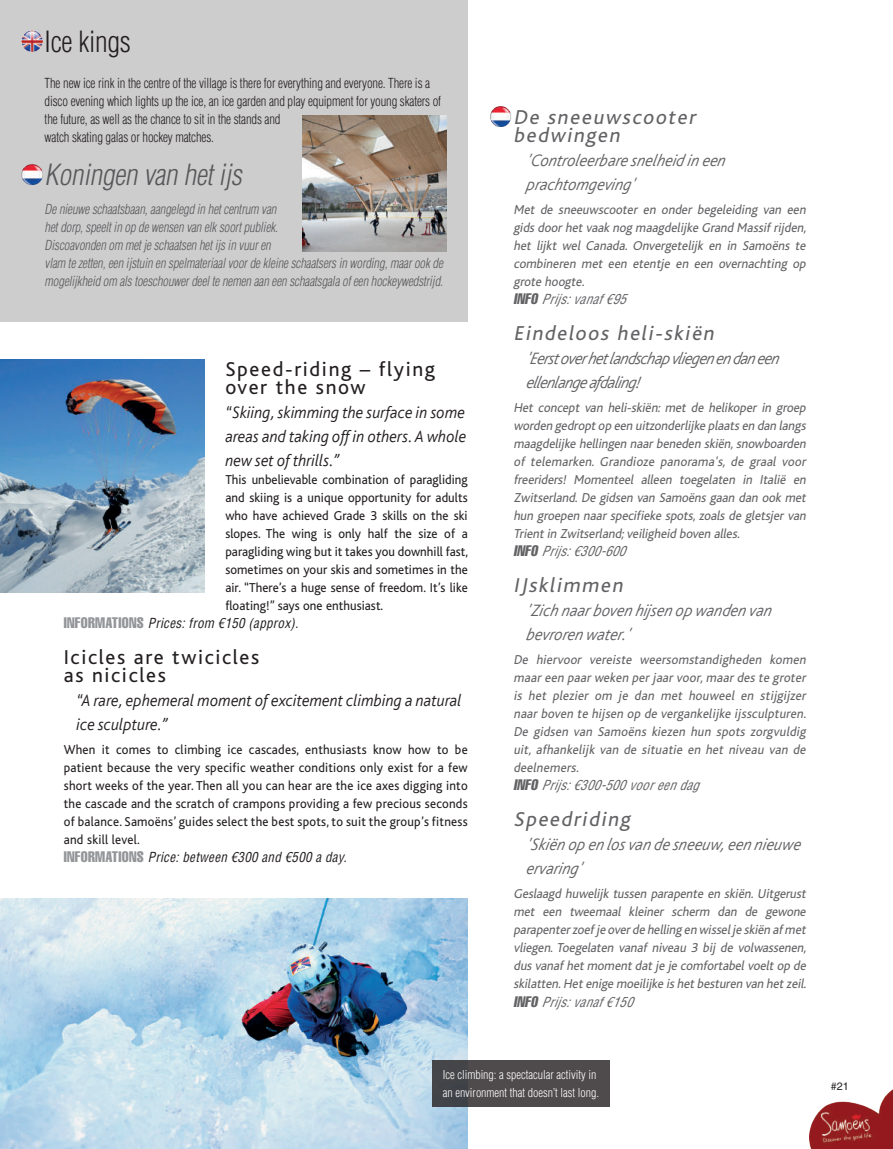
<style>
.page{position:relative;width:893px;height:1149px;background:#fff}
.page>*{position:absolute;margin:0;border:0;box-sizing:border-box;transform-origin:0 0}
.t1{font:italic 300 condensed 28.5px "Helvetica LT Std";color:#57585a}
.t2{font:300 condensed 28.5px "Helvetica LT Std";letter-spacing:-.01em;color:#231f20}
.t3{font:italic 21px/18px "Bliss";color:#636366}
.t4{font:21px/18px "Bliss";letter-spacing:.08em;color:#231f20}
.t5{font:italic 300 17.25px/24px "Bliss";letter-spacing:-.02em;color:#636366;scale:.95 1}
.t6{font:italic 300 17.25px/24px "Bliss";color:#231f20;text-align:justify;scale:.95 1}
.t7{font:italic 13.5px/18px "Bliss";letter-spacing:.005em;color:#636366;text-align:justify;scale:.95 1}
.t8{font:13.5px/18px "Bliss";letter-spacing:.005em;color:#231f20;text-align:justify;scale:.95 1}
.t9{font:italic 300 condensed 13.5px/18px "Helvetica LT Std";color:#57585a;scale:.94 1}
.t10{font:300 condensed 13.5px/18px "Helvetica LT Std";letter-spacing:-.01em;color:#231f20;scale:.94 1}
.t11{font:italic condensed 13.5px "Helvetica LT Std";letter-spacing:.02em;color:#636366}
.t12{font:italic condensed 13.5px "Helvetica LT Std";letter-spacing:.02em;color:#231f20}
.t13{font:300 condensed 12px/18px "Helvetica LT Std";color:#fff}
.t14{font:10.8px "Helvetica LT Std";color:#231f20}
.s1{font-family:"Helvetica LT Std Comp";font-style:normal;font-stretch:normal;font-size:15px;color:#939598}
.s2{font-family:"Helvetica LT Std Comp";font-stretch:normal;font-size:15px}
</style>
<div class="page">
<img style="left:810px;top:1089px;width:83px;height:59px">
<div style="left:0;top:0;width:468px;height:322px;background:#cecdce"></div>
<img style="left:0;top:359px;width:204px;height:233px">
<img style="left:0;top:898px;width:468px;height:250px">
<img style="left:302px;top:115px;width:144px;height:136px">
<img style="left:490px;top:106px;width:21px;height:21px">
<img style="left:21px;top:164px;width:22px;height:21px">
<img style="left:21px;top:31px;width:22px;height:21px">
<div style="left:433px;top:1060px;width:177px;height:46px;background:linear-gradient(to right,#464649,#534d4d)"></div>
<h1 class="t2" style="left:45px;top:24px;width:88px">Ice kings</h1>
<p class="t10" style="left:45px;top:74px;width:423px">The new ice rink in the centre of the village is there for everything and everyone. There is a disco evening which lights up the ice, an ice garden and play equipment for young skaters of the future, as well as the chance to sit in the stands and<br>watch skating galas or hockey matches.</p>
<h1 class="t1" style="left:45px;top:157px;width:205px">Koningen van hetijs</h1>
<p class="t9" style="left:45px;top:200px;width:428px">Denieuweschaatsbaan,aangelegdinhetcentrum van hetdorp,speeltinopdewensenvanelksoortpubliek.<br>Discoavondenom metjeschaatsenhetijsinvuuren<br>vlam tezetten,eenijstuinenspelmateriaalvoordekleineschaatsersinwording,maarookde mogelijkheidom alstoeschouwerdeeltenemenaaneenschaatsgalaofeenhockeywedstrijd.</p>
<h2 class="t4" style="left:225px;top:360px;width:211px">Speed-riding – flying over the snow</h2>
<p class="t6" style="left:225px;top:400px;width:255px">“Skiing, skimming the surface in some areas and taking off in others. A whole new set of thrills.”</p>
<p class="t8" style="left:225px;top:471px;width:257px">This unbelievable combination of paragliding and skiing is a unique opportunity for adults who have achieved Grade 3 skills on the ski slopes. The wing is only half the size of a paragliding wing but it takes you downhill fast, sometimes on your skis and sometimes in the air. “There’s a huge sense of freedom. It’s like floating!” says one enthusiast.</p>
<p class="t12" style="left:64px;top:614px;width:236px"><span class="s1">INFORMATIONS</span> Prices: from €150 (approx).</p>
<h2 class="t4" style="left:64px;top:648px;width:197px">Icicles are twicicles as nicicles</h2>
<p class="t6" style="left:77px;top:688px;width:407px">“A rare, ephemeral moment of excitement climbing a natural ice sculpture.”</p>
<p class="t8" style="left:64px;top:741px;width:427px">When it comes to climbing ice cascades, enthusiasts know how to be patient because the very specific weather conditions only exist for a few short weeks of the year. Then all you can hear are the ice axes digging into the cascade and the scratch of crampons providing a few precious seconds of balance. Samoëns’ guides select the best spots, to suit the group’s fitness and skill level.</p>
<p class="t12" style="left:64px;top:848px;width:284px"><span class="s1">INFORMATIONS</span> Price: between €300 and €500 a day.</p>
<h2 class="t3" style="left:513px;top:108px;width:187px">De sneeuwscooter bedwingen</h2>
<p class="t5" style="left:526px;top:148px;width:215px">'Controleerbare snelheid in een prachtomgeving '</p>
<p class="t7" style="left:513px;top:201px;width:312px">Met de sneeuwscooter en onder begeleiding van een gids doorhetvaak nog maagdelijke Grand Massifrijden, het lij kt wel Canada. Onvergetelij k en in Samoëns te combineren met een etentje en een overnachting op grote hoogte.</p>
<p class="t11" style="left:513px;top:290px;width:114px"><span class="s2">INFO</span> Prijs:vanaf €95</p>
<h2 class="t3" style="left:513px;top:324px;width:206px">Eindeloos heli-skiën</h2>
<p class="t5" style="left:526px;top:346px;width:271px">'Eerstoverhetlandschap vliegen en dan een ellenlang eafdaling !</p>
<p class="t7" style="left:513px;top:399px;width:312px">Het concept van heli-skiën: met de helikoper in groep worden gedroptop een uitzonderlij ke plaats en dan langs maagdelijke hellingen naar beneden skiën,snowboarden of telemarken. Grandioze panorama's, de graal voor freeriders! Momenteel alleen toegelaten in Italië en Zwitserland. De gidsen van Samoëns gaan dan ook met hun groepen naar specifieke spots, zoals de gletsjer van Trientin Zwitserland;veiligheid boven alles.</p>
<p class="t11" style="left:513px;top:542px;width:113px"><span class="s2">INFO</span> Prijs:€300-600</p>
<h2 class="t3" style="left:513px;top:576px;width:115px">IJsklimmen</h2>
<p class="t5" style="left:526px;top:598px;width:263px">'Zich naarboven hijsen op wanden van bevroren water.'</p>
<p class="t7" style="left:513px;top:651px;width:312px">De hiervoor vereiste weersomstandigheden komen maar een paar weken per jaar voor,maar des te groter is het plezier om je dan met houweel en stijgijzer naar boven te hijsen op de vergankelij ke ijssculpturen.<br>De gidsen van Samoëns kiezen hun spots zorgvuldig uit, afhankelij k van de situatie en het niveau van de deelnemers.</p>
<p class="t11" style="left:513px;top:776px;width:190px"><span class="s2">INFO</span> Prijs:€300-500 voor een dag</p>
<h2 class="t3" style="left:513px;top:810px;width:122px">Speedriding</h2>
<p class="t5" style="left:526px;top:832px;width:294px">'Skiën op en losvan de sneeuw, een nieuwe ervaring '</p>
<p class="t7" style="left:513px;top:885px;width:312px">Geslaagd huwelijk tussen parapente en skiën. Uitgerust met een tweemaal kleiner scherm dan de gewone parapenterzoefje overde helling en wisselje skiën afmet vliegen. Toegelaten vanaf niveau 3 bij de volwassenen, dus vanafhetmomentdatje je comfortabelvoeltop de skilatten.Hetenige moeilij ke is hetbesturen van hetzeil.</p>
<p class="t11" style="left:513px;top:992px;width:121px"><span class="s2">INFO</span> Prijs:vanaf €150</p>
<p class="t13" style="left:443px;top:1064px;width:158px">Ice climbing: a spectacular activity in an environment that doesn’t last long.</p>
<p class="t14" style="left:831px;top:1079px;width:20px">#21</p>
</div>
